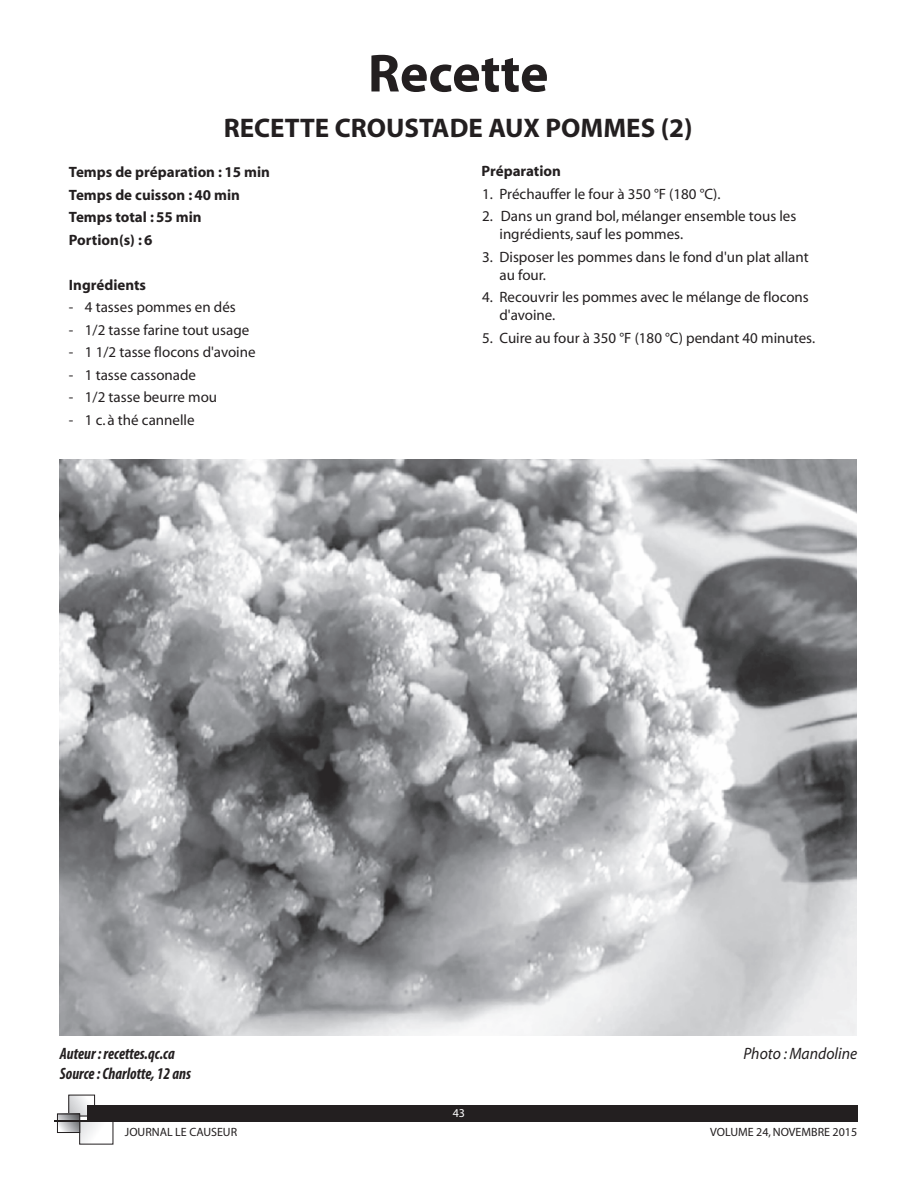
<style>
.page{position:relative;width:918px;height:1188px;background:#fff}
.page>*{position:absolute;margin:0;border:0;box-sizing:border-box;transform-origin:0 0}
.t1{font:700 54px "Myriad";color:#231f20}
.t2{font:700 27px "Myriad";color:#231f20}
.t3{font:italic 700 condensed 16.5px/19.8px "Myriad";color:#231f20;scale:.95 1}
.t4{font:italic 16.5px "Myriad";color:#231f20;scale:.95 1}
.t5{font:15px/18px "Myriad";color:#231f20}
.t6{font:700 15px/22.5px "Myriad";color:#231f20}
.t7{font:12px "Myriad";color:#231f20}
.t8{font:12px "Myriad";color:#fff}
</style>
<div class="page">
<svg style="left:71px;top:1097px;width:16px;height:17px"></svg>
<svg style="left:82px;top:1123px;width:16px;height:19px"></svg>
<svg style="left:59px;top:1116px;width:19px;height:15px"></svg>
<div style="left:57px;top:1114px;width:23px;height:19px;border:1px solid #231f20"></div>
<hr style="left:54px;top:1120px;width:89px;height:2px;background:#231f20">
<div style="left:87px;top:1105px;width:770px;height:17px;background:#231f20"></div>
<img style="left:60px;top:459px;width:796px;height:577px">
<h1 class="t1" style="left:368px;top:53px;width:182px">Recette</h1>
<h2 class="t2" style="left:224px;top:118px;width:470px">RECETTE CROUSTADE AUX POMMES (2)</h2>
<p class="t6" style="left:69px;top:162px;width:202px">Temps de préparation : 15 min<br>Temps de cuisson : 40 min<br>Temps total : 55 min<br>Portion(s) : 6</p>
<p class="t6" style="left:69px;top:275px;width:79px">Ingrédients</p>
<p class="t5" style="left:69px;top:300px;width:168px">- 4 tasses pommes en dés</p>
<p class="t5" style="left:69px;top:322px;width:182px">- 1/2 tasse farine tout usage</p>
<p class="t5" style="left:69px;top:345px;width:188px">- 1 1/2 tasse flocons d'avoine</p>
<p class="t5" style="left:69px;top:367px;width:129px">- 1 tasse cassonade</p>
<p class="t5" style="left:69px;top:390px;width:150px">- 1/2 tasse beurre mou</p>
<p class="t5" style="left:69px;top:412px;width:127px">- 1 c. à thé cannelle</p>
<p class="t6" style="left:481px;top:161px;width:81px">Préparation</p>
<p class="t5" style="left:482px;top:186px;width:240px">1. Préchauffer le four à 350 °F (180 °C).</p>
<p class="t5" style="left:499px;top:209px;width:298px;text-indent:-17px">2. Dans un grand bol, mélanger ensemble tous les ingrédients, sauf les pommes.</p>
<p class="t5" style="left:499px;top:249px;width:311px;text-indent:-17px">3. Disposer les pommes dans le fond d'un plat allant au four.</p>
<p class="t5" style="left:499px;top:290px;width:311px;text-indent:-17px">4. Recouvrir les pommes avec le mélange de flocons d'avoine.</p>
<p class="t5" style="left:482px;top:330px;width:334px">5. Cuire au four à 350 °F (180 °C) pendant 40 minutes.</p>
<p class="t3" style="left:60px;top:1045px;width:139px">Auteur : recettes.qc.ca<br>Source : Charlotte, 12 ans</p>
<p class="t4" style="left:743px;top:1048px;width:121px">Photo : Mandoline</p>
<p class="t7" style="left:125px;top:1128px;width:114px">JOURNAL LE CAUSEUR</p>
<p class="t8" style="left:453px;top:1109px;width:14px">43</p>
<p class="t7" style="left:710px;top:1128px;width:148px">VOLUME 24, NOVEMBRE 2015</p>
</div>
